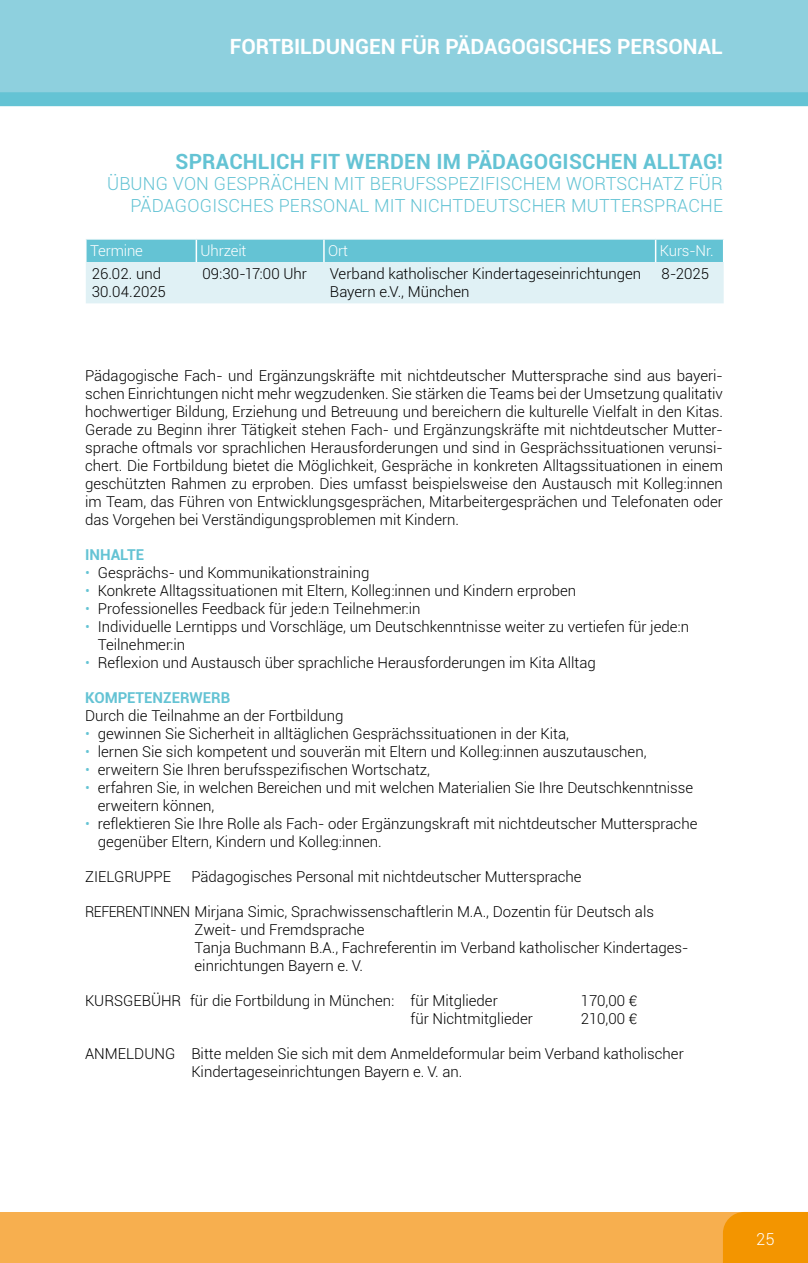
<style>
.page{position:relative;width:808px;height:1263px;background:#fff}
.page>*{position:absolute;margin:0;border:0;box-sizing:border-box;transform-origin:0 0}
.Head_türkis_14_16{font:700 21px "Roboto";letter-spacing:.01em;color:#64c3d4}
.t1{font:700 21px "Roboto";color:#fff}
.Subhead_Versalien_12_14{font:300 18px/21.6px "Roboto";letter-spacing:.01em;color:#64c3d4;text-align:right}
.t2{font:300 16.5px "Roboto";color:#fff}
.Fließtext_block_10_12{font:300 15px/18px "Roboto";color:#000}
.Fließtext_block_10_12-2{font:300 15px/18px "Roboto";color:#000;scale:.95 1}
.Aufzählung_türkis_copy_10_12{font:300 15px "Roboto";color:#000}
.t3{font:300 15px "Roboto";letter-spacing:-.01em;color:#fff}
.Subhead_Versalien_türkis_10_12{font:700 15px "Roboto";color:#64c3d4}
.s1{color:#64c3d4}
.s2{font-family:"Helvetica"}
</style>
<div class="page">
<div style="left:0;top:1212px;width:808px;height:51px;background:#f7af4f"></div>
<div style="left:723px;top:1212px;width:85px;height:51px;background:#f39500"></div>
<svg style="left:0;top:92px;width:808px;height:14px;background:#64c3d4"></svg>
<div style="left:0;top:0;width:808px;height:92px;background:#8ed0de"></div>
<svg style="left:86px;top:239px;width:638px;height:64px;background:#b5e1e9"></svg>
<h1 class="t1" style="left:230px;top:32px;width:495px">FORTBILDUNGEN FÜR PÄDAGOGISCHES PERSONAL</h1>
<p class="Head_türkis_14_16" style="left:176px;top:147px;width:549px">SPRACHLICH FIT WERDEN IM PÄDAGOGISCHEN ALLTAG!</p>
<p class="Subhead_Versalien_12_14" style="left:107px;top:173px;width:617px">ÜBUNG VON GESPRÄCHEN MIT BERUFSSPEZIFISCHEM WORTSCHATZ FÜR<br>PÄDAGOGISCHES PERSONAL MIT NICHTDEUTSCHER MUTTERSPRACHE</p>
<p class="t3" style="left:90px;top:240px;width:54px">Termine</p>
<p class="t3" style="left:201px;top:240px;width:47px">Uhrzeit</p>
<p class="t3" style="left:328px;top:240px;width:21px">Ort</p>
<p class="t3" style="left:660px;top:240px;width:55px">Kurs-Nr.</p>
<p class="Fließtext_block_10_12" style="left:92px;top:265px;width:76px">26.02. und<br>30.04.2025</p>
<p class="Fließtext_block_10_12" style="left:202px;top:265px;width:106px">09:30-17:00 Uhr</p>
<p class="Fließtext_block_10_12" style="left:330px;top:265px;width:313px">Verband katholischer Kindertageseinrichtungen<br>Bayern e.V., München</p>
<p class="Fließtext_block_10_12" style="left:662px;top:265px;width:49px">8-2025</p>
<p class="Fließtext_block_10_12" style="left:85px;top:366px;width:639px;text-align:justify">Pädagogische Fach- und Ergänzungskräfte mit nichtdeutscher Muttersprache sind aus bayeri&shy;schen Einrichtungen nicht mehr wegzudenken. Sie stärken die Teams bei der Umsetzung qualitativ hochwertiger Bildung, Erziehung und Betreuung und bereichern die kulturelle Vielfalt in den Kitas.<br>Gerade zu Beginn ihrer Tätigkeit stehen Fach- und Ergänzungskräfte mit nichtdeutscher Mutter&shy;sprache oftmals vor sprachlichen Herausforderungen und sind in Gesprächssituationen verunsi&shy;chert. Die Fortbildung bietet die Möglichkeit, Gespräche in konkreten Alltagssituationen in einem geschützten Rahmen zu erproben. Dies umfasst beispielsweise den Austausch mit Kolleg:innen im Team, das Führen von Entwicklungsgesprächen, Mitarbeitergesprächen und Telefonaten oder das Vorgehen bei Verständigungsproblemen mit Kindern.</p>
<p class="Subhead_Versalien_türkis_10_12" style="left:85px;top:544px;width:61px">INHALTE</p>
<p class="Fließtext_block_10_12" style="left:85px;top:563px;width:286px"><span class="s1">•</span> Gesprächs- und Kommunikationstraining</p>
<p class="Fließtext_block_10_12" style="left:85px;top:581px;width:493px"><span class="s1">•</span> Konkrete Alltagssituationen mit Eltern, Kolleg:innen und Kindern erproben</p>
<p class="Fließtext_block_10_12" style="left:85px;top:599px;width:337px"><span class="s1">•</span> Professionelles Feedback für jede:n Teilnehmer:in</p>
<p class="Fließtext_block_10_12" style="left:98px;top:617px;width:593px;text-indent:-13px"><span class="s1">•</span> Individuelle Lerntipps und Vorschläge, um Deutschkenntnisse weiter zu vertiefen für jede:n<br>Teilnehmer:in</p>
<p class="Fließtext_block_10_12" style="left:85px;top:653px;width:512px"><span class="s1">•</span> Reflexion und Austausch über sprachliche Herausforderungen im Kita Alltag</p>
<p class="Subhead_Versalien_türkis_10_12" style="left:85px;top:687px;width:147px">KOMPETENZERWERB</p>
<p class="Aufzählung_türkis_copy_10_12" style="left:85px;top:705px;width:260px">Durch die Teilnahme an der Fortbildung</p>
<p class="Fließtext_block_10_12" style="left:85px;top:724px;width:485px"><span class="s1">•</span> gewinnen Sie Sicherheit in alltäglichen Gesprächssituationen in der Kita,</p>
<p class="Fließtext_block_10_12" style="left:85px;top:742px;width:563px"><span class="s1">•</span> lernen Sie sich kompetent und souverän mit Eltern und Kolleg:innen auszutauschen,</p>
<p class="Fließtext_block_10_12" style="left:85px;top:760px;width:347px"><span class="s1">•</span> erweitern Sie Ihren berufsspezifischen Wortschatz,</p>
<p class="Fließtext_block_10_12" style="left:98px;top:778px;width:597px;text-indent:-13px"><span class="s1">•</span> erfahren Sie, in welchen Bereichen und mit welchen Materialien Sie Ihre Deutschkenntnisse erweitern können,</p>
<p class="Fließtext_block_10_12" style="left:98px;top:814px;width:601px;text-indent:-13px"><span class="s1">•</span> reflektieren Sie Ihre Rolle als Fach- oder Ergänzungskraft mit nichtdeutscher Muttersprache gegenüber Eltern, Kindern und Kolleg:innen.</p>
<p class="Fließtext_block_10_12" style="left:85px;top:867px;width:88px">ZIELGRUPPE</p>
<p class="Fließtext_block_10_12" style="left:191px;top:867px;width:392px">Pädagogisches Personal mit nichtdeutscher Muttersprache</p>
<p class="Fließtext_block_10_12-2" style="left:195px;top:902px;width:521px;text-indent:-110px">REFERENTINNEN Mirjana Simic, Sprachwissenschaftlerin M.A., Dozentin für Deutsch als Zweit- und Fremdsprache<br>Tanja Buchmann B.A., Fachreferentin im Verband katholischer Kindertages&shy;einrichtungen Bayern e. V.</p>
<p class="Fließtext_block_10_12" style="left:85px;top:991px;width:414px">KURSGEBÜHR für die Fortbildung in München: für Mitglieder</p>
<p class="Fließtext_block_10_12" style="left:581px;top:991px;width:58px">170,00 <span class="s2">€</span></p>
<p class="Fließtext_block_10_12" style="left:411px;top:1009px;width:124px">für Nichtmitglieder</p>
<p class="Fließtext_block_10_12" style="left:581px;top:1009px;width:58px">210,00 <span class="s2">€</span></p>
<p class="Fließtext_block_10_12" style="left:191px;top:1044px;width:494px;text-indent:-106px">ANMELDUNG Bitte melden Sie sich mit dem Anmeldeformular beim Verband katholischer<br>Kindertageseinrichtungen Bayern e. V. an.</p>
<p class="t2" style="left:756px;top:1227px;width:20px">25</p>
</div>
